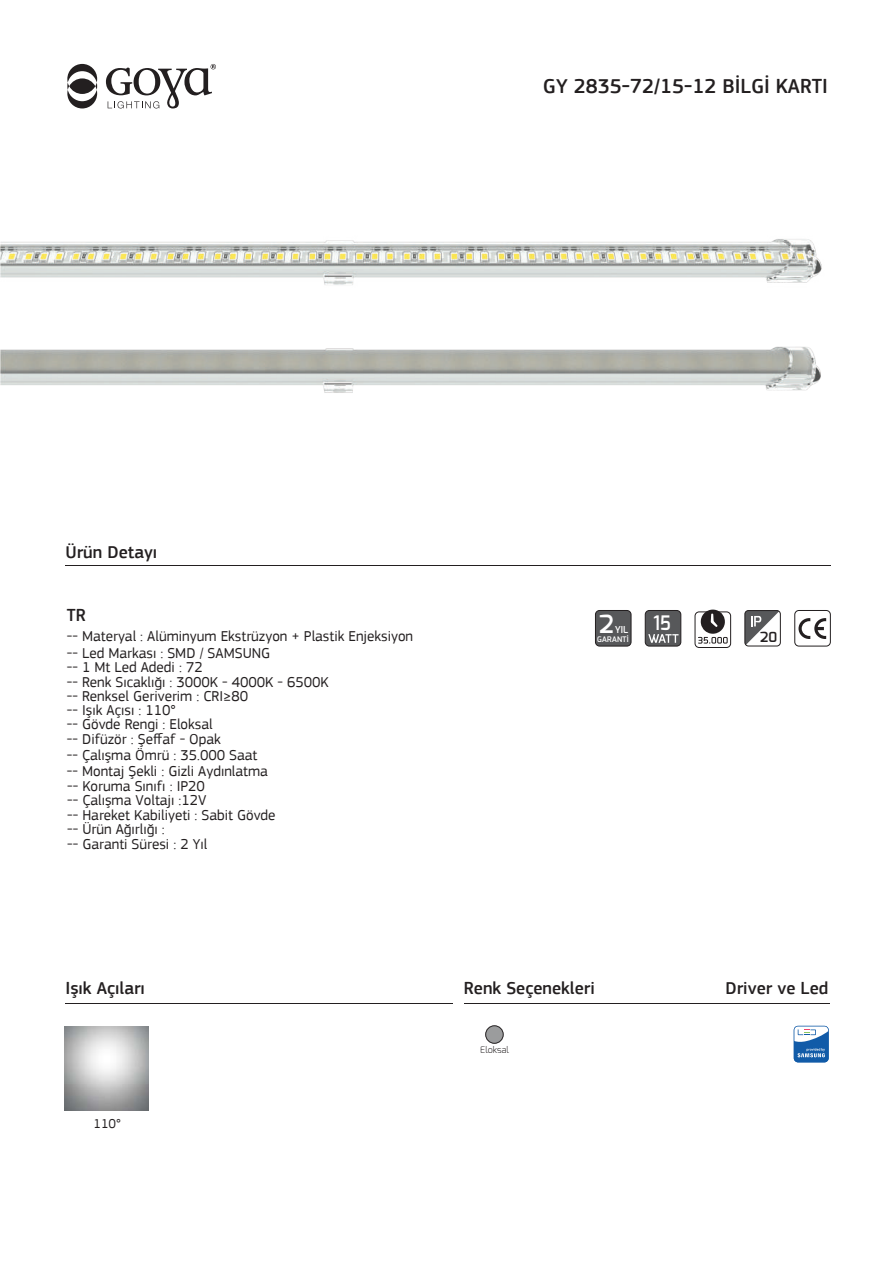
<style>
.page{position:relative;width:893px;height:1263px;background:#fff}
.page>*{position:absolute;margin:0;border:0;box-sizing:border-box;transform-origin:0 0}
.t1{font:600 24.9px "Exo";color:#fff}
.t2{font:500 21px "PF Square Sans Pro";color:#231f20}
.t3{font:600 19.95px "Exo";color:#fff;scale:.89 1}
.t4{font:500 18px "PF Square Sans Pro";color:#231f20}
.t5{font:15px/14.7px "PF Square Sans Pro";color:#231f20}
.t6{font:600 13.95px "Exo";color:#231f20}
.t7{font:13.5px "PF Square Sans Pro";color:#231f20}
.t8{font:600 9.45px "Exo";color:#fff}
.t9{font:300 9px "Exo";color:#231f20}
.t10{font:600 7.65px "Exo";color:#fff}
</style>
<div class="page">
<svg style="left:794px;top:1026px;width:35px;height:36px"></svg>
<img style="left:64px;top:1026px;width:84px;height:85px">
<hr style="left:65px;top:1003px;width:388px;height:1px;background:#231f20">
<hr style="left:65px;top:565px;width:766px;height:1px;background:#231f20">
<hr style="left:464px;top:1003px;width:366px;height:1px;background:#231f20">
<svg style="left:67px;top:64px;width:30px;height:44px"></svg>
<svg style="left:106px;top:64px;width:110px;height:44px"></svg>
<div style="left:645px;top:610px;width:36px;height:36px;background:#57585a;border-radius:4px"></div>
<div style="left:645px;top:610px;width:36px;height:36px;border:1px solid #231f20;border-radius:4px"></div>
<svg style="left:648px;top:634px;width:31px;height:9px"></svg>
<div style="left:794px;top:610px;width:37px;height:36px;border:1px solid #231f20;border-radius:4px"></div>
<svg style="left:798px;top:618px;width:28px;height:21px"></svg>
<div style="left:744px;top:610px;width:37px;height:36px;border:1px solid #231f20;border-radius:4px"></div>
<svg style="left:745px;top:610px;width:34px;height:35px"></svg>
<div style="left:595px;top:610px;width:36px;height:36px;background:#57585a;border-radius:4px"></div>
<div style="left:595px;top:610px;width:36px;height:36px;border:1px solid #231f20;border-radius:4px"></div>
<div style="left:695px;top:612px;width:36px;height:36px;border:1px solid #231f20;border-radius:4px"></div>
<svg style="left:698px;top:610px;width:30px;height:34px"></svg>
<img style="left:0;top:346px;width:821px;height:47px">
<img style="left:0;top:239px;width:822px;height:46px">
<div style="left:486px;top:1026px;width:17px;height:17px;background:#9b9c9d;border-radius:50%"></div>
<div style="left:485px;top:1025px;width:18px;height:18px;border:1px solid #231f20;border-radius:50%"></div>
<h2 class="t2" style="left:543px;top:74px;width:287px">GY 2835-72/15-12 BİLGİ KARTI</h2>
<p class="t4" style="left:65px;top:542px;width:93px">Ürün Detayı</p>
<p class="t4" style="left:67px;top:605px;width:21px">TR</p>
<p class="t5" style="left:67px;top:627px;width:348px;line-height:17px">-- Materyal : Alüminyum Ekstrüzyon + Plastik Enjeksiyon -- Led Markası : SMD / SAMSUNG</p>
<p class="t5" style="left:67px;top:660px;width:263px">-- 1 Mt Led Adedi : 72<br>-- Renk Sıcaklığı : 3000K - 4000K - 6500K -- Renksel Geriverim : CRI≥80<br>-- Işık Açısı : 110°<br>-- Gövde Rengi : Eloksal<br>-- Difüzör : Şeffaf - Opak<br>-- Çalışma Ömrü : 35.000 Saat<br>-- Montaj Şekli : Gizli Aydınlatma<br>-- Koruma Sınıfı : IP20<br>-- Çalışma Voltajı :12V<br>-- Hareket Kabiliyeti : Sabit Gövde<br>-- Ürün Ağırlığı :</p>
<p class="t5" style="left:67px;top:837px;width:141px">-- Garanti Süresi : 2 Yıl</p>
<h1 class="t1" style="left:599px;top:608px;width:16px">2</h1>
<p class="t8" style="left:615px;top:623px;width:15px">YIL</p>
<h3 class="t3" style="left:654px;top:610px;width:21px">15</h3>
<p class="t10" style="left:597px;top:634px;width:33px">GARANTİ</p>
<p class="t6" style="left:760px;top:628px;width:19px">20</p>
<p class="t4" style="left:65px;top:978px;width:81px">Işık Açıları</p>
<p class="t4" style="left:464px;top:978px;width:132px">Renk Seçenekleri</p>
<p class="t4" style="left:725px;top:978px;width:104px">Driver ve Led</p>
<p class="t7" style="left:94px;top:1116px;width:29px">110°</p>
<p class="t9" style="left:480px;top:1043px;width:30px">Eloksal</p>
</div>
